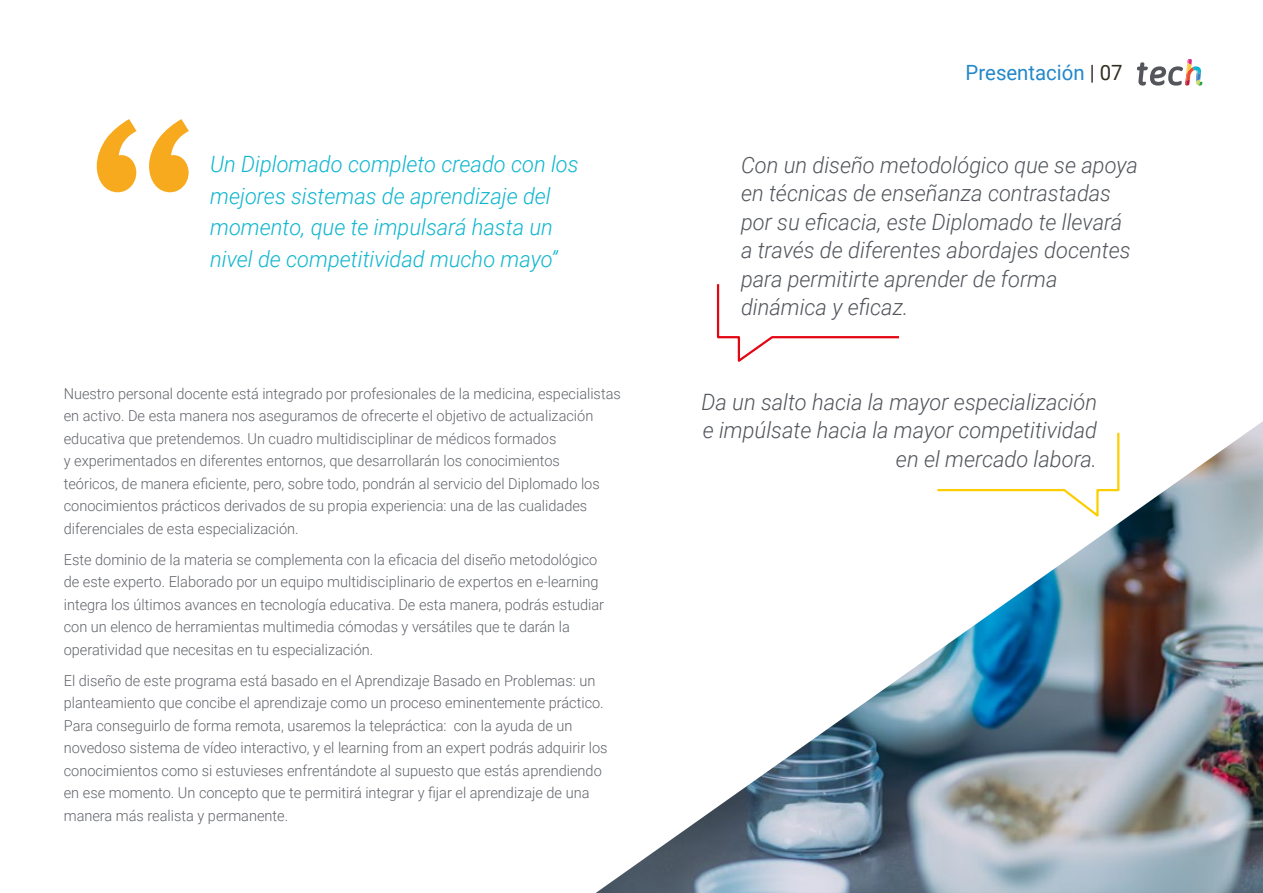
<style>
.page{position:relative;width:1263px;height:893px;background:#fff}
.page>*{position:absolute;margin:0;border:0;box-sizing:border-box;transform-origin:0 0}
.t1{font:italic 300 22.5px/28.5px "Roboto";color:#52555b}
.t2{font:italic 300 22.5px/31.5px "Roboto";color:#0fb6cf}
.t3{font:21px "Roboto";color:#2488c9}
.t4{font:300 15px/22.5px "Roboto";color:#61646a}
.s1{color:#312e20}
</style>
<div class="page">
<svg style="left:1137px;top:59px;width:65px;height:27px"></svg>
<svg style="left:97px;top:119px;width:92px;height:73px"></svg>
<svg style="left:716px;top:284px;width:184px;height:78px"></svg>
<img style="left:596px;top:421px;width:667px;height:472px">
<h2 class="t3" style="left:966px;top:57px;width:159px">Presentación <span class="s1">| 07</span></h2>
<h1 class="t2" style="left:210px;top:147px;width:370px">Un Diplomado completo creado con los mejores sistemas de aprendizaje del momento, que te impulsará hasta un nivel de competitividad mucho mayo”</h1>
<h1 class="t1" style="left:741px;top:149px;width:398px">Con un diseño metodológico que se apoya en técnicas de enseñanza contrastadas por su eficacia, este Diplomado te llevará a través de diferentes abordajes docentes para permitirte aprender de forma dinámica y eficaz.</h1>
<p class="t4" style="left:64px;top:381px;width:558px">Nuestro personal docente está integrado por profesionales de la medicina, especialistas en activo. De esta manera nos aseguramos de ofrecerte el objetivo de actualización educativa que pretendemos. Un cuadro multidisciplinar de médicos formados<br>y experimentados en diferentes entornos, que desarrollarán los conocimientos<br>teóricos, de manera eficiente, pero, sobre todo, pondrán al servicio del Diplomado los conocimientos prácticos derivados de su propia experiencia: una de las cualidades diferenciales de esta especialización.</p>
<p class="t4" style="left:64px;top:547px;width:542px">Este dominio de la materia se complementa con la eficacia del diseño metodológico de este experto. Elaborado por un equipo multidisciplinario de expertos en e-learning integra los últimos avances en tecnología educativa. De esta manera, podrás estudiar con un elenco de herramientas multimedia cómodas y versátiles que te darán la operatividad que necesitas en tu especialización.</p>
<p class="t4" style="left:64px;top:668px;width:545px">El diseño de este programa está basado en el Aprendizaje Basado en Problemas: un planteamiento que concibe el aprendizaje como un proceso eminentemente práctico.<br>Para conseguirlo de forma remota, usaremos la telepráctica: con la ayuda de un novedoso sistema de vídeo interactivo, y el learning from an expert podrás adquirir los conocimientos como si estuvieses enfrentándote al supuesto que estás aprendiendo en ese momento. Un concepto que te permitirá integrar y fijar el aprendizaje de una manera más realista y permanente.</p>
<h1 class="t1" style="left:702px;top:387px;width:397px;text-align:right">Da un salto hacia la mayor especialización e impúlsate hacia la mayor competitividad en el mercado labora.</h1>
</div>
